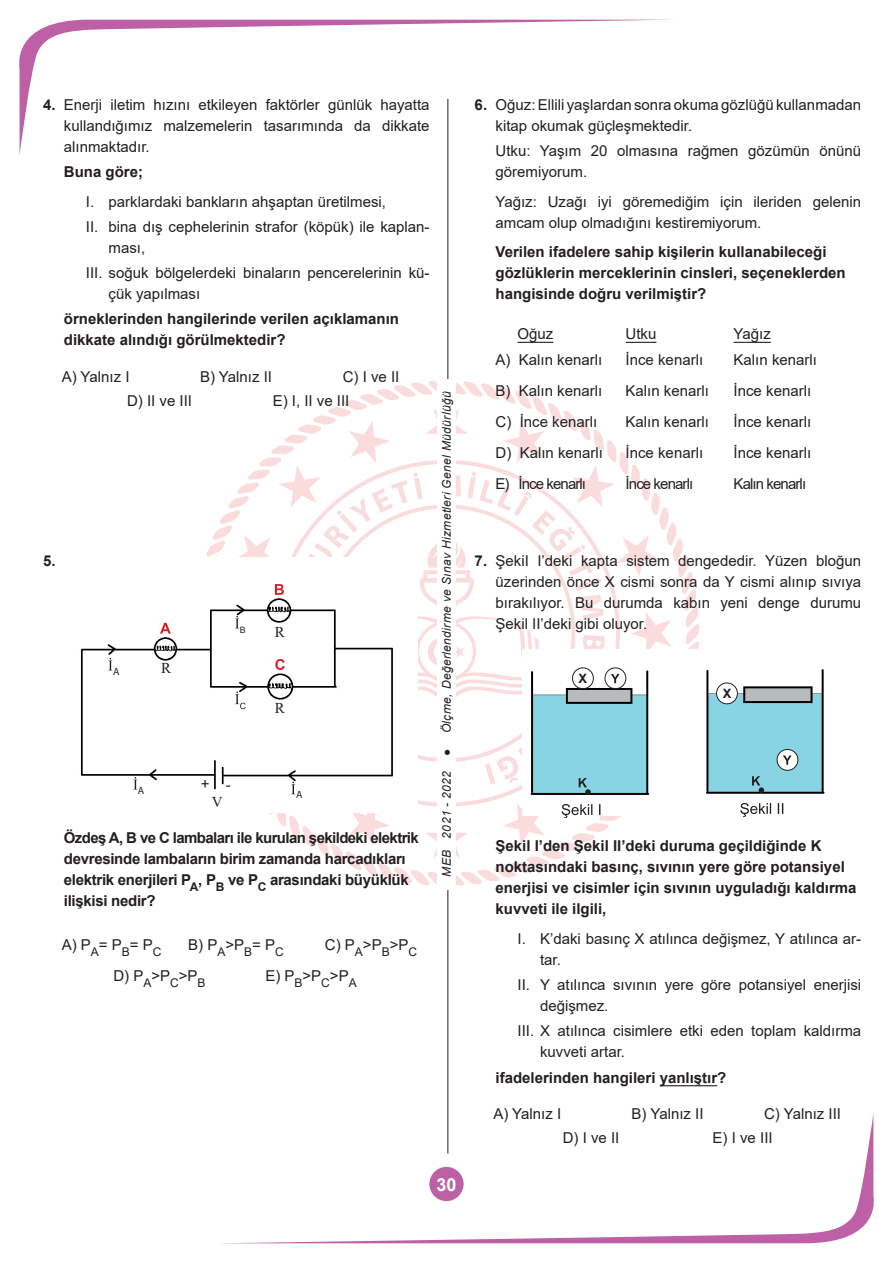
<style>
.page{position:relative;width:893px;height:1263px;background:#fff}
.page>*{position:absolute;margin:0;border:0;box-sizing:border-box;transform-origin:0 0}
.t1{font:700 18px "Arial";color:#fff}
.t2{font:15px/21px "Arial";color:#231f20}
.t3{font:700 15px/21px "Arial";color:#231f20}
.t4{font:700 15px/21px "Arial";letter-spacing:-.02em;color:#231f20}
.t5{font:15px "Arial";letter-spacing:-.06em;color:#231f20}
.t6{font:15px "Times New Roman";color:#231f20}
.t7{font:700 15px "Arial";color:#d1232a}
.t8{font:700 12.9px "Arial";color:#231f20}
.t9{font:italic 12px "Arial";letter-spacing:.03em;color:#231f20}
.t10{font:10.5px "Myriad Pro";color:#231f20}
.t11{font:8.7px "Arial";color:#231f20}
.s1{font-weight:700}
</style>
<div class="page">
<svg style="left:19px;top:20px;width:631px;height:135px"></svg>
<svg style="left:243px;top:1113px;width:631px;height:130px"></svg>
<hr style="left:447px;top:99px;width:1px;height:1054px;background:#231f20">
<img style="left:80px;top:622px;width:114px;height:168px">
<svg style="left:133px;top:777px;width:5px;height:12px"></svg>
<svg style="left:108px;top:658px;width:5px;height:12px"></svg>
<svg style="left:160px;top:623px;width:11px;height:10px"></svg>
<hr style="left:518px;top:342px;width:35px;height:1px;background:#231f20">
<hr style="left:626px;top:342px;width:30px;height:1px;background:#231f20">
<hr style="left:734px;top:342px;width:37px;height:1px;background:#231f20">
<hr style="left:660px;top:1085px;width:57px;height:1px;background:#231f20">
<img style="left:706px;top:669px;width:119px;height:145px">
<div style="left:716px;top:683px;width:21px;height:21px;background:#fff;border-radius:50%"></div>
<div style="left:716px;top:683px;width:22px;height:21px;border:1px solid #231f20;border-radius:50%"></div>
<div style="left:777px;top:749px;width:21px;height:21px;background:#fff;border-radius:50%"></div>
<div style="left:777px;top:749px;width:21px;height:22px;border:1px solid #231f20;border-radius:50%"></div>
<svg style="left:783px;top:755px;width:9px;height:10px"></svg>
<svg style="left:752px;top:776px;width:12px;height:17px"></svg>
<svg style="left:194px;top:380px;width:505px;height:506px"></svg>
<svg style="left:740px;top:803px;width:43px;height:14px"></svg>
<p class="t2" style="left:64px;top:94px;width:367px;text-align:justify;text-indent:-21px"><span class="s1">4.</span> Enerji iletim hızını etkileyen faktörler günlük hayatta kullandığımız malzemelerin tasarımında da dikkate alınmaktadır.</p>
<p class="t3" style="left:64px;top:161px;width:81px">Buna göre;</p>
<p class="t2" style="left:86px;top:189px;width:345px;line-height:25.2px">I. parklardaki bankların ahşaptan üretilmesi,<br>II. bina dış cephelerinin strafor (köpük) ile kaplan-</p>
<p class="t2" style="left:86px;top:235px;width:345px;line-height:25.2px;text-indent:23px">ması,<br>III. soğuk bölgelerdeki binaların pencerelerinin kü-</p>
<p class="t2" style="left:109px;top:283px;width:93px">çük yapılması</p>
<p class="t3" style="left:64px;top:309px;width:337px">örneklerinden hangilerinde verilen açıklamanın dikkate alındığı görülmektedir?</p>
<p class="t2" style="left:62px;top:366px;width:69px">A) Yalnız I</p>
<p class="t2" style="left:200px;top:366px;width:73px">B) Yalnız II</p>
<p class="t2" style="left:343px;top:366px;width:58px">C) I ve II</p>
<p class="t2" style="left:127px;top:390px;width:67px">D) II ve III</p>
<p class="t2" style="left:273px;top:390px;width:78px">E) I, II ve III</p>
<p class="t3" style="left:43px;top:550px;width:14px">5.</p>
<p class="t10" style="left:113px;top:665px;width:8px">A</p>
<p class="t11" style="left:240px;top:625px;width:7px">B</p>
<p class="t6" style="left:275px;top:622px;width:12px">R</p>
<p class="t6" style="left:161px;top:658px;width:12px">R</p>
<p class="t7" style="left:275px;top:654px;width:12px">C</p>
<p class="t6" style="left:275px;top:697px;width:12px">R</p>
<p class="t2" style="left:201px;top:774px;width:31px">+ -</p>
<p class="t10" style="left:138px;top:784px;width:8px">A</p>
<p class="t10" style="left:296px;top:788px;width:8px">A</p>
<p class="t4" style="left:64px;top:827px;width:356px">Özdeş A, B ve C lambaları ile kurulan şekildeki elektrik devresinde lambaların birim zamanda harcadıkları elektrik enerjileri P<sub>A</sub>, P<sub>B</sub> ve P<sub>C</sub> arasındaki büyüklük ilişkisi nedir?</p>
<p class="t2" style="left:62px;top:934px;width:101px">A) P<sub>A</sub>= P<sub>B</sub>= P<sub>C</sub></p>
<p class="t2" style="left:188px;top:934px;width:97px">B) P<sub>A</sub>&gt;P<sub>B</sub>= P<sub>C</sub></p>
<p class="t2" style="left:325px;top:934px;width:94px">C) P<sub>A</sub>&gt;P<sub>B</sub>&gt;P<sub>C</sub></p>
<p class="t2" style="left:113px;top:965px;width:94px">D) P<sub>A</sub>&gt;P<sub>C</sub>&gt;P<sub>B</sub></p>
<p class="t2" style="left:265px;top:965px;width:93px">E) P<sub>B</sub>&gt;P<sub>C</sub>&gt;P<sub>A</sub></p>
<p class="t6" style="left:212px;top:791px;width:12px">V</p>
<p class="t9" style="left:439px;top:756px;width:366px;rotate:-90deg">● Ölçme, Değerlendirme ve Sınav Hizmetleri Genel Müdürlüğü</p>
<p class="t9" style="left:439px;top:877px;width:107px;rotate:-90deg">MEB 2021 - 2022</p>
<p class="t1" style="left:437px;top:1171px;width:22px">30</p>
<p class="t2" style="left:495px;top:94px;width:367px;text-indent:-21px"><span class="s1">6.</span> Oğuz: Ellili yaşlardan sonra okuma gözlüğü kullanmadan kitap okumak güçleşmektedir.</p>
<p class="t2" style="left:495px;top:140px;width:367px">Utku: Yaşım 20 olmasına rağmen gözümün önünü göremiyorum.</p>
<p class="t2" style="left:495px;top:191px;width:367px">Yağız: Uzağı iyi göremediğim için ileriden gelenin amcam olup olmadığını kestiremiyorum.</p>
<p class="t3" style="left:495px;top:241px;width:352px">Verilen ifadelere sahip kişilerin kullanabileceği gözlüklerin merceklerinin cinsleri, seçeneklerden hangisinde doğru verilmiştir?</p>
<p class="t2" style="left:518px;top:323px;width:37px">Oğuz</p>
<p class="t2" style="left:626px;top:323px;width:32px">Utku</p>
<p class="t2" style="left:734px;top:323px;width:39px">Yağız</p>
<p class="t2" style="left:495px;top:349px;width:108px">A) Kalın kenarlı</p>
<p class="t2" style="left:626px;top:349px;width:79px">İnce kenarlı</p>
<p class="t2" style="left:734px;top:349px;width:85px">Kalın kenarlı</p>
<p class="t2" style="left:495px;top:380px;width:108px">B) Kalın kenarlı</p>
<p class="t2" style="left:626px;top:380px;width:85px">Kalın kenarlı</p>
<p class="t2" style="left:734px;top:380px;width:79px">İnce kenarlı</p>
<p class="t2" style="left:495px;top:411px;width:103px">C) İnce kenarlı</p>
<p class="t2" style="left:626px;top:411px;width:85px">Kalın kenarlı</p>
<p class="t2" style="left:734px;top:411px;width:79px">İnce kenarlı</p>
<p class="t2" style="left:495px;top:442px;width:109px">D) Kalın kenarlı</p>
<p class="t2" style="left:626px;top:442px;width:79px">İnce kenarlı</p>
<p class="t2" style="left:734px;top:442px;width:79px">İnce kenarlı</p>
<p class="t5" style="left:495px;top:474px;width:92px">E) İnce kenarlı</p>
<p class="t5" style="left:626px;top:474px;width:69px">İnce kenarlı</p>
<p class="t5" style="left:734px;top:474px;width:74px">Kalın kenarlı</p>
<p class="t2" style="left:495px;top:550px;width:367px;text-align:justify;text-indent:-21px"><span class="s1">7.</span> ŞekiI I’deki kapta sistem dengededir. Yüzen bloğun üzerinden önce X cismi sonra da Y cismi alınıp sıvıya bırakılıyor. Bu durumda kabın yeni denge durumu Şekil II’deki gibi oluyor.</p>
<p class="t8" style="left:579px;top:669px;width:10px">X</p>
<p class="t8" style="left:723px;top:685px;width:10px">X</p>
<p class="t3" style="left:495px;top:836px;width:363px">Şekil I’den Şekil II’deki duruma geçildiğinde K noktasındaki basınç, sıvının yere göre potansiyel enerjisi ve cisimler için sıvının uyguladığı kaldırma kuvveti ile ilgili,</p>
<p class="t2" style="left:540px;top:928px;width:323px;text-indent:-23px">I. K’daki basınç X atılınca değişmez, Y atılınca ar&shy;tar.</p>
<p class="t2" style="left:540px;top:974px;width:323px;text-indent:-23px">II. Y atılınca sıvının yere göre potansiyel enerjisi değişmez.</p>
<p class="t2" style="left:540px;top:1020px;width:323px;text-indent:-23px">III. X atılınca cisimlere etki eden toplam kaldırma kuvveti artar.</p>
<p class="t3" style="left:495px;top:1067px;width:232px">ifadelerinden hangileri yanlıştır?</p>
<p class="t2" style="left:493px;top:1103px;width:69px">A) Yalnız I</p>
<p class="t2" style="left:632px;top:1103px;width:73px">B) Yalnız II</p>
<p class="t2" style="left:764px;top:1103px;width:78px">C) Yalnız III</p>
<p class="t2" style="left:563px;top:1127px;width:58px">D) I ve II</p>
<p class="t2" style="left:713px;top:1127px;width:62px">E) I ve III</p>
</div>
